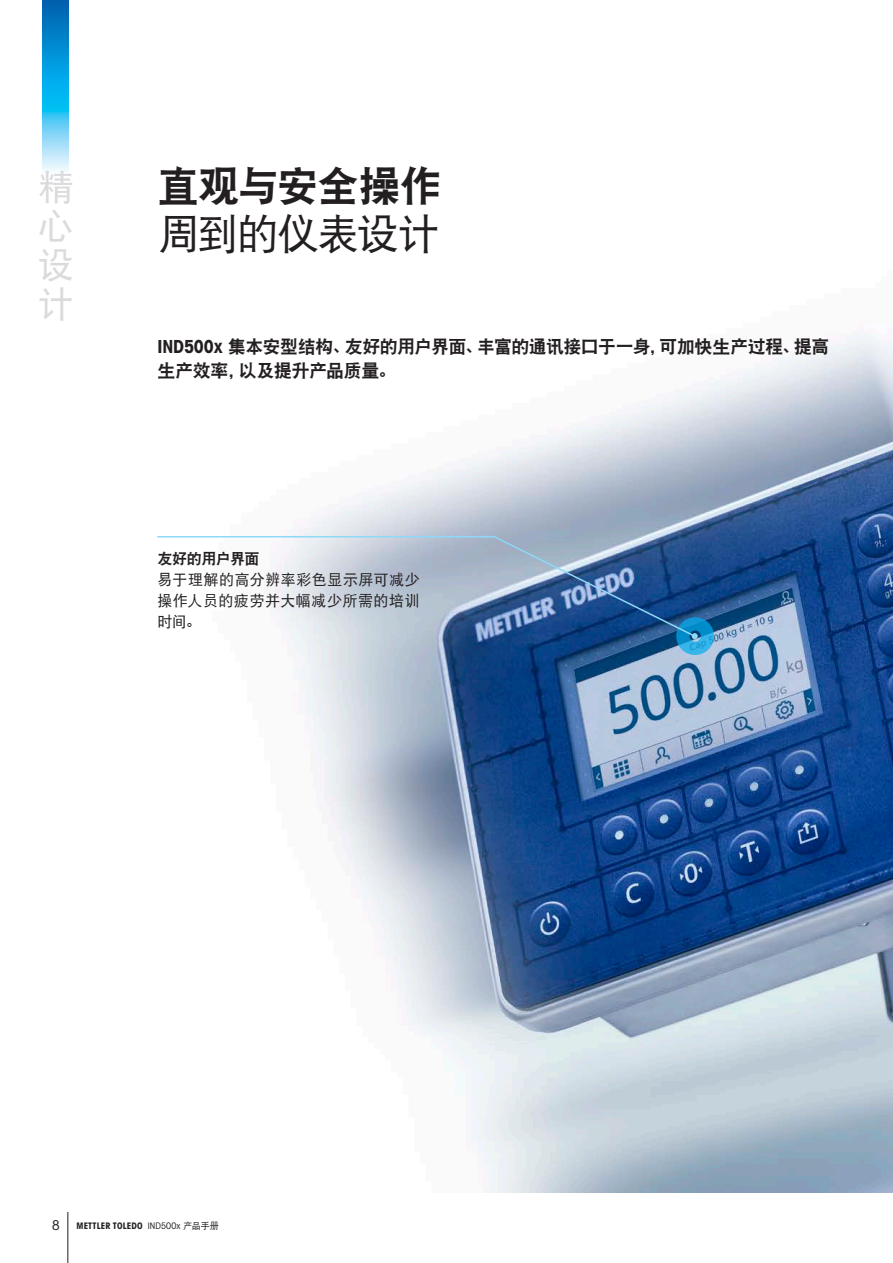
<style>
.page{position:relative;width:893px;height:1263px;background:#fff}
.page>*{position:absolute;margin:0;border:0;box-sizing:border-box;transform-origin:0 0}
.t1{font:42px "DFP Hei W9";letter-spacing:-.04em;color:#231f20}
.t2{font:42px "DFP Hei W5";letter-spacing:-.05em;color:#231f20}
.t3{font:36px/39px "DFP Hei W5";color:#dadbdd;text-align:justify}
.t4{font:18px/24px "DFP Hei W9";letter-spacing:-.03em;color:#231f20}
.t5{font:15px/21px "DFP Hei W5";letter-spacing:.035em;color:#231f20;text-align:justify}
.t6{font:15px "DFP Hei W9";letter-spacing:-.035em;color:#231f20}
.t7{font:13.5px "Avant Gardefor MT Bk";color:#231f20}
.t8{font:9px "Avant Gardefor MT Bd";letter-spacing:.015em;color:#231f20}
.s1{font-family:"Avant Gardefor MT Bd"}
.s2{font-family:"Avant Gardefor MT Bk"}
.s3{font-family:"DFP Hei W5"}
</style>
<div class="page">
<svg style="left:43px;top:0;width:25px;height:171px;background:#34ace2"></svg>
<hr style="left:68px;top:1212px;width:1px;height:51px;background:#231f20">
<img style="left:291px;top:333px;width:602px;height:860px">
<svg style="left:157px;top:535px;width:540px;height:103px"></svg>
<svg style="left:676px;top:617px;width:38px;height:38px"></svg>
<h2 class="t3" style="left:38px;top:167px;width:37px">精心设计</h2>
<h1 class="t1" style="left:157px;top:163px;width:286px">直观与安全操作</h1>
<h1 class="t2" style="left:157px;top:211px;width:284px">周到的仪表设计</h1>
<p class="t4" style="left:157px;top:335px;width:673px"><span class="s1">IND500x</span> 集本安型结构、友好的用户界面、丰富的通讯接口于一身，可加快生产过程、提高生产效率，以及提升产品质量。</p>
<p class="t6" style="left:157px;top:550px;width:104px">友好的用户界面</p>
<p class="t5" style="left:157px;top:569px;width:264px">易于理解的高分辨率彩色显示屏可减少操作人员的疲劳并大幅减少所需的培训时间。</p>
<p class="t7" style="left:52px;top:1217px;width:9px">8</p>
<p class="t8" style="left:77px;top:1219px;width:144px">METTLER TOLEDO <span class="s2">IND500x</span> <span class="s3">产品手册</span></p>
</div>
